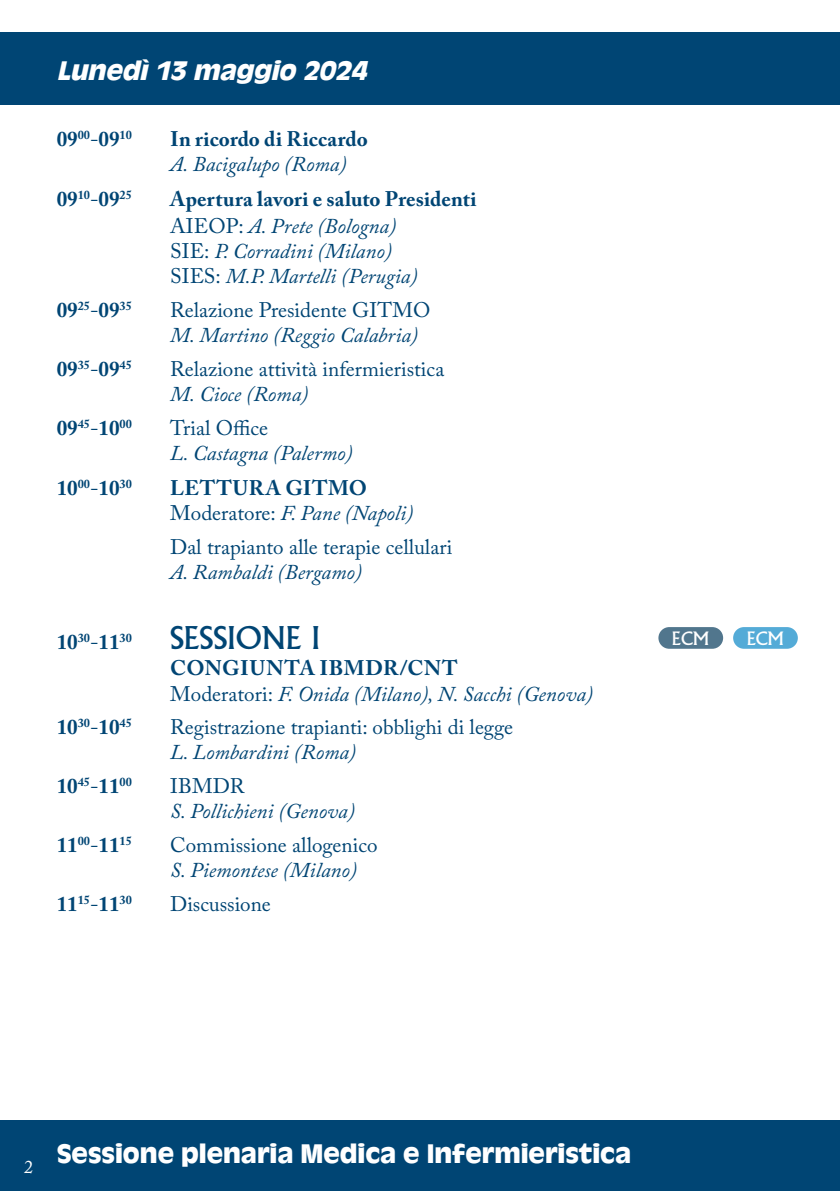
<style>
.page{position:relative;width:840px;height:1191px;background:#fff}
.page>*{position:absolute;margin:0;border:0;box-sizing:border-box;transform-origin:0 0}
.t1{font:30.6px "Albertus MT Std";color:#004574}
.t2{font:700 28px "Antique Oli";color:#fff}
.t3{font:italic 700 28px "Antique Oli";color:#fff}
.t4{font:italic 21px/25.2px "Adobe Caslon Pro";color:#004574}
.t5{font:21px/25.2px "Adobe Caslon Pro";color:#004574}
.t6{font:700 21px/25.2px "Adobe Caslon Pro";color:#004574}
.t7{font:18px "Albertus MT Std";color:#fff}
.t8{font:18px "Adobe Caslon Pro";color:#fff}
.s1{font-weight:400}
.s2{font-weight:400;font-style:italic}
.s3{font-weight:700;font-style:normal}
.s4{font-style:normal}
.s5{font-style:italic}
</style>
<div class="page">
<div style="left:0;top:1120px;width:839px;height:71px;background:#004574"></div>
<div style="left:0;top:33px;width:839px;height:72px;background:#004574"></div>
<div style="left:658px;top:627px;width:64px;height:22px;background:#51768d;border-radius:11px"></div>
<div style="left:732px;top:627px;width:65px;height:22px;background:#54abd7;border-radius:11px"></div>
<p class="t3" style="left:57px;top:55px;width:318px">Lunedì13 maggio 2024</p>
<p class="t6" style="left:57px;top:126px;width:76px">09<sup>00</sup><span class="s1">-</span>09<sup>10</sup></p>
<p class="t6" style="left:170px;top:126px;width:199px">In ricordo di Riccardo<br><span class="s2">A. Bacigalupo (Roma)</span></p>
<p class="t6" style="left:57px;top:186px;width:76px">09<sup>10</sup><span class="s1">-</span>09<sup>25</sup></p>
<p class="t4" style="left:170px;top:186px;width:307px"><span class="s3">Apertura lavori e saluto Presidenti<br></span><span class="s4">AIEOP:</span> A. Prete (Bologna)<br><span class="s4">SIE:</span> P. Corradini (Milano)<br><span class="s4">SIES:</span> M.P. Martelli (Perugia)</p>
<p class="t6" style="left:57px;top:297px;width:76px">09<sup>25</sup><span class="s1">-</span>09<sup>35</sup></p>
<p class="t4" style="left:170px;top:297px;width:261px"><span class="s4">Relazione Presidente GITMO<br></span>M. Martino (Reggio Calabria)</p>
<p class="t6" style="left:57px;top:356px;width:76px">09<sup>35</sup><span class="s1">-</span>09<sup>45</sup></p>
<p class="t5" style="left:170px;top:356px;width:275px">Relazione attività infermieristica<br><span class="s5">M. Cioce (Roma)</span></p>
<p class="t6" style="left:57px;top:415px;width:76px">09<sup>45</sup><span class="s1">-</span>10<sup>00</sup></p>
<p class="t4" style="left:170px;top:415px;width:184px"><span class="s4">Trial Office<br></span>L. Castagna (Palermo)</p>
<p class="t6" style="left:57px;top:475px;width:76px">10<sup>00</sup><span class="s1">-</span>10<sup>30</sup></p>
<p class="t4" style="left:170px;top:475px;width:244px"><span class="s3">LETTURA GITMO<br></span><span class="s4">Moderatore:</span> F. Pane (Napoli)</p>
<p class="t5" style="left:170px;top:534px;width:283px">Dal trapianto alle terapie cellulari<br><span class="s5">A. Rambaldi (Bergamo)</span></p>
<p class="t6" style="left:57px;top:629px;width:76px">10<sup>30</sup><span class="s1">-</span>11<sup>30</sup></p>
<p class="t1" style="left:170px;top:620px;width:151px">SESSIONE I</p>
<p class="t7" style="left:671px;top:627px;width:38px">ECM</p>
<p class="t7" style="left:746px;top:627px;width:38px">ECM</p>
<p class="t4" style="left:170px;top:655px;width:424px"><span class="s3">CONGIUNTA IBMDR/CNT<br></span><span class="s4">Moderatori:</span> F. Onida (Milano), N. Sacchi (Genova)</p>
<p class="t6" style="left:57px;top:714px;width:76px">10<sup>30</sup><span class="s1">-</span>10<sup>45</sup></p>
<p class="t5" style="left:170px;top:714px;width:344px">Registrazione trapianti: obblighi di legge<br><span class="s5">L. Lombardini (Roma)</span></p>
<p class="t6" style="left:57px;top:773px;width:76px">10<sup>45</sup><span class="s1">-</span>11<sup>00</sup></p>
<p class="t4" style="left:170px;top:773px;width:186px"><span class="s4">IBMDR<br></span>S. Pollichieni (Genova)</p>
<p class="t6" style="left:57px;top:832px;width:76px">11<sup>00</sup><span class="s1">-</span>11<sup>15</sup></p>
<p class="t5" style="left:170px;top:832px;width:209px">Commissione allogenico<br><span class="s5">S. Piemontese (Milano)</span></p>
<p class="t6" style="left:57px;top:891px;width:76px">11<sup>15</sup><span class="s1">-</span>11<sup>30</sup></p>
<p class="t5" style="left:170px;top:891px;width:102px">Discussione</p>
<p class="t8" style="left:24px;top:1155px;width:10px">2</p>
<p class="t2" style="left:57px;top:1138px;width:575px">Sessione plenaria Medica e Infermieristica</p>
</div>
